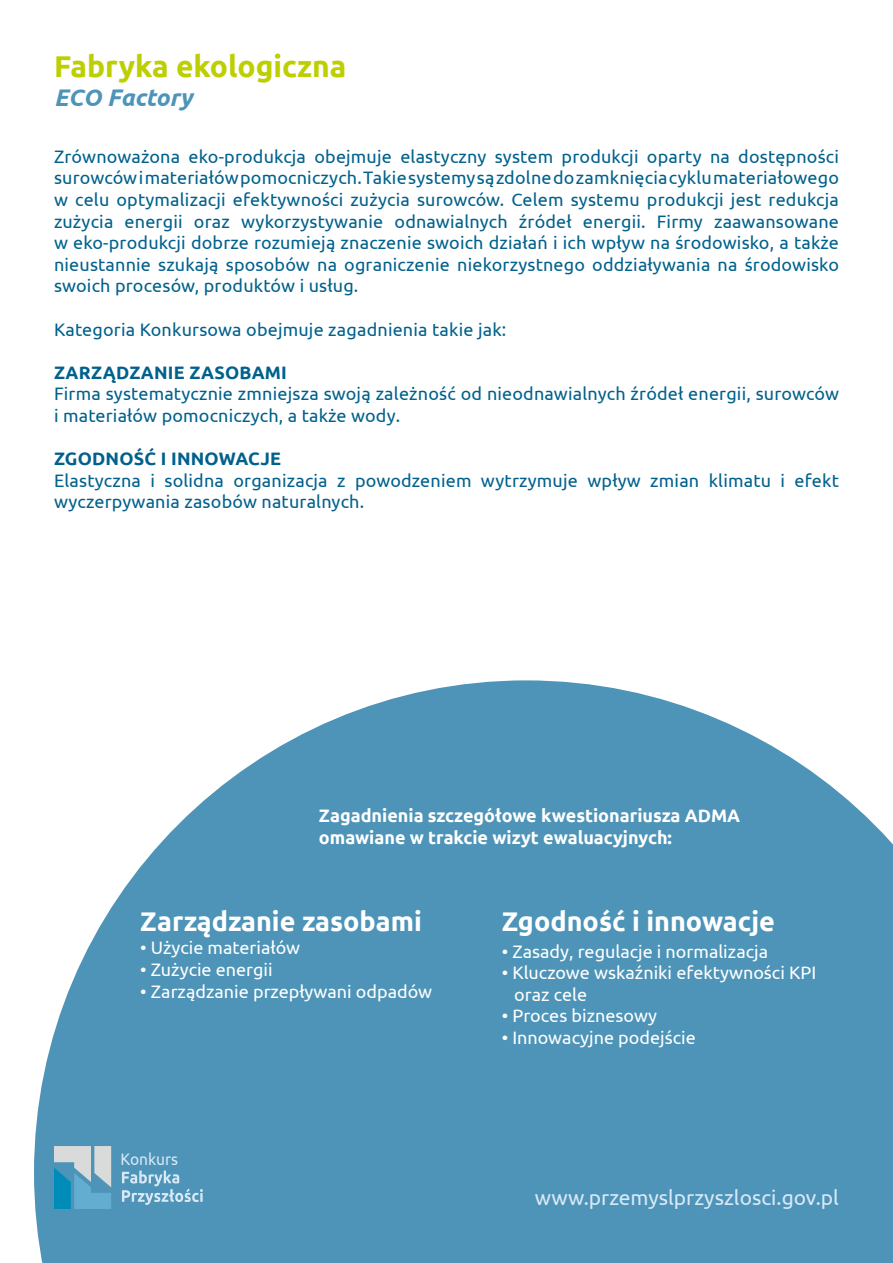
<style>
.page{position:relative;width:893px;height:1263px;background:#fff}
.page>*{position:absolute;margin:0;border:0;box-sizing:border-box;transform-origin:0 0}
.t1{font:700 30px "Ubuntu";color:#bdcf00}
.t2{font:700 27px "Ubuntu";color:#fff}
.t3{font:italic 700 24px "Ubuntu";color:#4d94b8}
.t4{font:21px "Ubuntu";color:#d9e8f5}
.t5{font:18px/21.6px "Ubuntu";letter-spacing:.01em;color:#00618c}
.t6{font:18px/21.6px "Ubuntu";color:#fff}
.t7{font:700 18px/21.6px "Ubuntu";color:#fff}
.t8{font:700 18px "Ubuntu";letter-spacing:.01em;color:#00618c}
.t9{font:16.65px "Ubuntu";color:#d9e8f5;scale:.94 1}
</style>
<div class="page">
<svg style="left:34px;top:680px;width:859px;height:583px;fill:#4d94b8"></svg>
<svg style="left:54px;top:1146px;width:57px;height:63px;background:#7bb3cb"></svg>
<svg style="left:122px;top:1170px;width:81px;height:35px;background:#71aac8"></svg>
<h1 class="t1" style="left:54px;top:48px;width:294px">Fabryka ekologiczna</h1>
<h3 class="t3" style="left:54px;top:83px;width:140px">ECO Factory</h3>
<p class="t5" style="left:54px;top:145px;width:786px;text-align:justify">Zrównoważona eko-produkcja obejmuje elastyczny system produkcji oparty na dostępności surowców i materiałów pomocniczych. Takie systemy są zdolne do zamknięcia cyklu materiałowego w celu optymalizacji efektywności zużycia surowców. Celem systemu produkcji jest redukcja zużycia energii oraz wykorzystywanie odnawialnych źródeł energii. Firmy zaawansowane w eko-produkcji dobrze rozumieją znaczenie swoich działań i ich wpływ na środowisko, a także nieustannie szukają sposobów na ograniczenie niekorzystnego oddziaływania na środowisko swoich procesów, produktów i usług.</p>
<p class="t5" style="left:54px;top:318px;width:454px">Kategoria Konkursowa obejmuje zagadnienia takie jak:</p>
<p class="t8" style="left:54px;top:361px;width:234px">ZARZĄDZANIE ZASOBAMI</p>
<p class="t5" style="left:54px;top:383px;width:786px">Firma systematycznie zmniejsza swoją zależność od nieodnawialnych źródeł energii, surowców i materiałów pomocniczych, a także wody.</p>
<p class="t8" style="left:54px;top:448px;width:229px">ZGODNOŚĆ I INNOWACJE</p>
<p class="t5" style="left:54px;top:469px;width:786px">Elastyczna i solidna organizacja z powodzeniem wytrzymuje wpływ zmian klimatu i efekt wyczerpywania zasobów naturalnych.</p>
<p class="t7" style="left:319px;top:804px;width:423px">Zagadnienia szczegółowe kwestionariusza ADMA omawiane w trakcie wizyt ewaluacyjnych:</p>
<h2 class="t2" style="left:140px;top:905px;width:283px">Zarządzanie zasobami</h2>
<p class="t6" style="left:140px;top:937px;width:161px">• Użycie materiałów</p>
<p class="t6" style="left:140px;top:958px;width:134px">• Zużycie energii</p>
<p class="t6" style="left:140px;top:980px;width:293px">• Zarządzanie przepływani odpadów</p>
<p class="t9" style="left:121px;top:1149px;width:63px">Konkurs</p>
<h2 class="t2" style="left:502px;top:905px;width:275px">Zgodność i innowacje</h2>
<p class="t6" style="left:502px;top:940px;width:268px">• Zasady, regulacje i normalizacja</p>
<p class="t6" style="left:514px;top:961px;width:303px;text-indent:-12px">• Kluczowe wskaźniki efektywności KPI oraz cele</p>
<p class="t6" style="left:502px;top:1005px;width:157px">• Proces biznesowy</p>
<p class="t6" style="left:502px;top:1026px;width:195px">• Innowacyjne podejście</p>
<p class="t4" style="left:535px;top:1184px;width:306px">www.przemyslprzyszlosci.gov.pl</p>
</div>
